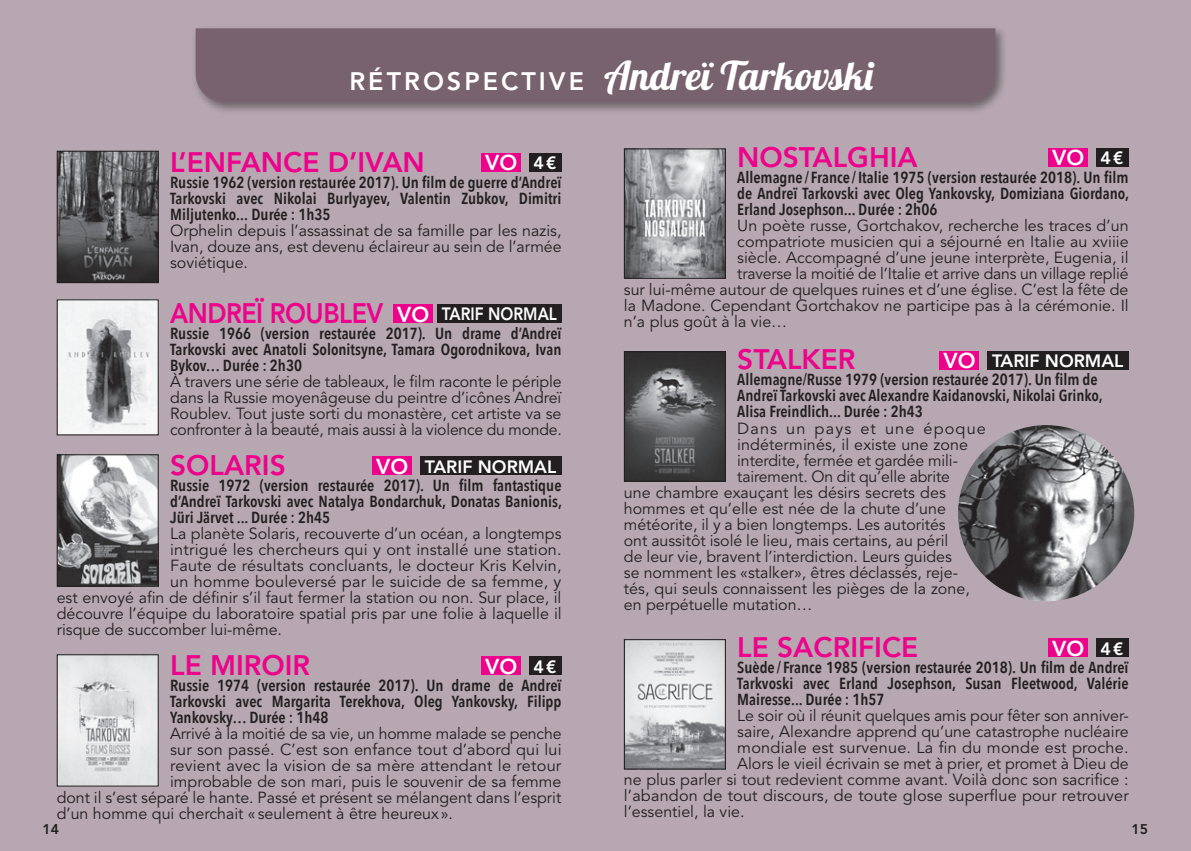
<style>
.page{position:relative;width:1191px;height:851px;background:#fff}
.page>*{position:absolute;margin:0;border:0;box-sizing:border-box;transform-origin:0 0}
.SYNOP{font:39.6px "Lobster 1.4";color:#fff}
.TITRE{font:800 28px "Avenir LT Std";color:#ed028c}
.TITRE-2{font:800 28px "Avenir LT Std";letter-spacing:-.02em;color:#ed028c;scale:.9 1}
.t1{font:800 21.4px "Avenir LT Std";color:#fff}
.t2{font:800 17.8px "Avenir LT Std";color:#fff}
.t3{font:800 17.8px "Avenir LT Std";color:#fff;scale:.87 1}
.SYNOP-2{font:16px/16px "Avenir LT Std";color:#231f20;text-align:justify}
.GENERIQUE{font:600 16px/16px "Avenir Next Condensed";color:#231f20;text-align:justify}
.TITRE-3{font:600 16px/16px "Avenir Next Condensed";color:#231f20}
.SYNOP-3{font:16px "Avenir LT Std";letter-spacing:.07em;color:#231f20}
.t4{font:800 14px "Avenir LT Std";color:#231f20}
.s1{font-family:"Avenir LT Std";font-weight:800;font-size:25.2px}
</style>
<div class="page">
<div style="left:0;top:0;width:1191px;height:850px;background:#b6a7b0"></div>
<div style="left:191px;top:24px;width:816px;height:90px;background:#231f20;opacity:.5"></div>
<div style="left:196px;top:28px;width:799px;height:74px;background:#78626e"></div>
<div style="left:393px;top:304px;width:40px;height:19px;background:#ed028c"></div>
<div style="left:437px;top:304px;width:124px;height:19px;background:#231f20"></div>
<img style="left:59px;top:301px;width:98px;height:132px">
<div style="left:57px;top:299px;width:102px;height:136px;border:1px solid #231f20"></div>
<div style="left:481px;top:656px;width:40px;height:19px;background:#ed028c"></div>
<div style="left:528px;top:656px;width:33px;height:19px;background:#231f20"></div>
<img style="left:59px;top:656px;width:98px;height:128px">
<div style="left:57px;top:654px;width:102px;height:132px;border:1px solid #231f20"></div>
<div style="left:481px;top:153px;width:40px;height:19px;background:#ed028c"></div>
<div style="left:528px;top:153px;width:33px;height:19px;background:#231f20"></div>
<img style="left:59px;top:153px;width:98px;height:128px">
<div style="left:57px;top:151px;width:102px;height:132px;border:1px solid #231f20"></div>
<div style="left:372px;top:456px;width:40px;height:19px;background:#ed028c"></div>
<div style="left:420px;top:456px;width:141px;height:19px;background:#231f20"></div>
<img style="left:59px;top:456px;width:98px;height:128px">
<div style="left:57px;top:454px;width:102px;height:132px;border:1px solid #231f20"></div>
<div style="left:1048px;top:638px;width:40px;height:19px;background:#ed028c"></div>
<div style="left:1095px;top:638px;width:33px;height:19px;background:#231f20"></div>
<img style="left:626px;top:641px;width:98px;height:126px">
<div style="left:624px;top:639px;width:102px;height:130px;border:1px solid #231f20"></div>
<div style="left:1048px;top:148px;width:40px;height:19px;background:#ed028c"></div>
<div style="left:1095px;top:148px;width:33px;height:18px;background:#231f20"></div>
<img style="left:626px;top:150px;width:98px;height:127px">
<div style="left:624px;top:148px;width:102px;height:131px;border:1px solid #231f20"></div>
<div style="left:939px;top:350px;width:40px;height:19px;background:#ed028c"></div>
<div style="left:986px;top:350px;width:142px;height:19px;background:#231f20"></div>
<img style="left:626px;top:353px;width:98px;height:126px">
<div style="left:624px;top:351px;width:102px;height:130px;border:1px solid #231f20"></div>
<img style="left:958px;top:425px;width:176px;height:176px;border-radius:88px">
<p class="SYNOP" style="left:349px;top:50px;width:525px"><span class="s1">RÉTROSPECTIVE</span> Andreï Tarkovski</p>
<p class="TITRE" style="left:737px;top:140px;width:182px">NOSTALGHIA</p>
<p class="t1" style="left:1052px;top:145px;width:34px">VO</p>
<p class="t2" style="left:1100px;top:147px;width:25px">4€</p>
<p class="GENERIQUE" style="left:737px;top:168px;width:393px">Allemagne / France /Italie 1975 (version restaurée 2018). Un film de Andreï Tarkovski avec Oleg Yankovsky, Domiziana Giordano, Erland Josephson... Durée : 2h06</p>
<p class="SYNOP-2" style="left:737px;top:217px;width:393px">Un poète russe, Gortchakov, recherche les traces d’un</p>
<p class="SYNOP-2" style="left:737px;top:233px;width:393px">compatriote musicien qui a séjourné en Italie au xviiie</p>
<p class="SYNOP-2" style="left:737px;top:249px;width:393px">siècle. Accompagné d’une jeune interprète, Eugenia, il</p>
<p class="SYNOP-2" style="left:737px;top:265px;width:393px">traverse la moitié de l’Italie et arrive dans un village replié</p>
<p class="SYNOP-2" style="left:624px;top:281px;width:506px">sur lui-même autour de quelques ruines et d’une église. C’est la fête de</p>
<p class="SYNOP-2" style="left:624px;top:297px;width:506px">la Madone. Cependant Gortchakov ne participe pas à la cérémonie. Il</p>
<p class="SYNOP-2" style="left:624px;top:313px;width:165px">n’a plus goût à la vie…</p>
<p class="TITRE" style="left:737px;top:343px;width:120px">STALKER</p>
<p class="t1" style="left:943px;top:348px;width:34px">VO</p>
<p class="t2" style="left:992px;top:350px;width:133px">TARIF NORMAL</p>
<p class="TITRE-3" style="left:737px;top:371px;width:367px">Allemagne/Russe 1979 (version restaurée 2017). Un film de<br>Andreï Tarkovski avec Alexandre Kaidanovski, Nikolai Grinko,<br>Alisa Freindlich... Durée : 2h43</p>
<p class="SYNOP-3" style="left:737px;top:418px;width:250px">Dans un pays et une époque</p>
<p class="SYNOP-2" style="left:737px;top:436px;width:232px">indéterminés, il existe une zone</p>
<p class="SYNOP-2" style="left:737px;top:452px;width:222px">interdite, fermée et gardée mili-</p>
<p class="SYNOP-2" style="left:737px;top:468px;width:214px">tairement. On dit qu’elle abrite</p>
<p class="SYNOP-2" style="left:624px;top:484px;width:323px">une chambre exauçant les désirs secrets des</p>
<p class="SYNOP-2" style="left:624px;top:500px;width:323px">hommes et qu’elle est née de la chute d’une</p>
<p class="SYNOP-2" style="left:624px;top:516px;width:323px">météorite, il y a bien longtemps. Les autorités</p>
<p class="SYNOP-2" style="left:624px;top:532px;width:326px">ont aussitôt isolé le lieu, mais certains, au péril</p>
<p class="SYNOP-2" style="left:624px;top:548px;width:330px">de leur vie, bravent l’interdiction. Leurs guides</p>
<p class="SYNOP-2" style="left:624px;top:564px;width:336px">se nomment les «stalker», êtres déclassés, reje-</p>
<p class="SYNOP-2" style="left:624px;top:580px;width:347px">tés, qui seuls connaissent les pièges de la zone,</p>
<p class="SYNOP-2" style="left:624px;top:596px;width:190px">en perpétuelle mutation…</p>
<p class="TITRE" style="left:170px;top:145px;width:256px">L’ENFANCE D’IVAN</p>
<p class="t1" style="left:485px;top:150px;width:34px">VO</p>
<p class="t2" style="left:533px;top:152px;width:25px">4€</p>
<p class="GENERIQUE" style="left:170px;top:174px;width:393px">Russie 1962 (version restaurée 2017). Un film de guerre d’Andreï Tarkovski avec Nikolai Burlyayev, Valentin Zubkov, Dimitri Miljutenko... Durée : 1h35</p>
<p class="SYNOP-2" style="left:170px;top:223px;width:393px">Orphelin depuis l’assassinat de sa famille par les nazis, Ivan, douze ans, est devenu éclaireur au sein de l’armée soviétique.</p>
<p class="TITRE-2" style="left:170px;top:297px;width:238px">ANDREÏ ROUBLEV</p>
<p class="t1" style="left:397px;top:302px;width:34px">VO</p>
<p class="t3" style="left:442px;top:304px;width:134px">TARIF NORMAL</p>
<p class="GENERIQUE" style="left:170px;top:325px;width:393px">Russie 1966 (version restaurée 2017). Un drame d’Andreï Tarkovski avec Anatoli Solonitsyne, Tamara Ogorodnikova, Ivan Bykov… Durée : 2h30</p>
<p class="SYNOP-2" style="left:170px;top:374px;width:393px">À travers une série de tableaux, le film raconte le périple dans la Russie moyenâgeuse du peintre d’icônes Andreï Roublev. Tout juste sorti du monastère, cet artiste va se confronter à la beauté, mais aussi à la violence du monde.</p>
<p class="TITRE" style="left:170px;top:449px;width:117px">SOLARIS</p>
<p class="t1" style="left:376px;top:454px;width:34px">VO</p>
<p class="t2" style="left:425px;top:456px;width:133px">TARIF NORMAL</p>
<p class="GENERIQUE" style="left:170px;top:477px;width:393px">Russie 1972 (version restaurée 2017). Un film fantastique d’Andreï Tarkovski avec Natalya Bondarchuk, Donatas Banionis, Jüri Järvet ... Durée : 2h45</p>
<p class="SYNOP-2" style="left:170px;top:526px;width:393px">La planète Solaris, recouverte d’un océan, a longtemps</p>
<p class="SYNOP-2" style="left:170px;top:542px;width:393px">intrigué les chercheurs qui y ont installé une station.</p>
<p class="SYNOP-2" style="left:170px;top:558px;width:393px">Faute de résultats concluants, le docteur Kris Kelvin,</p>
<p class="SYNOP-2" style="left:170px;top:574px;width:393px">un homme bouleversé par le suicide de sa femme, y</p>
<p class="SYNOP-2" style="left:57px;top:590px;width:506px">est envoyé afin de définir s’il faut fermer la station ou non. Sur place, il</p>
<p class="SYNOP-2" style="left:57px;top:606px;width:506px">découvre l’équipe du laboratoire spatial pris par une folie à laquelle il</p>
<p class="SYNOP-2" style="left:57px;top:622px;width:227px">risque de succomber lui-même.</p>
<p class="TITRE" style="left:737px;top:631px;width:182px">LE SACRIFICE</p>
<p class="t1" style="left:1052px;top:635px;width:34px">VO</p>
<p class="t2" style="left:1100px;top:637px;width:25px">4€</p>
<p class="GENERIQUE" style="left:737px;top:659px;width:393px">Suède / France 1985 (version restaurée 2018). Un film de Andreï Tarkvoski avec Erland Josephson, Susan Fleetwood, Valérie Mairesse... Durée : 1h57</p>
<p class="SYNOP-2" style="left:737px;top:708px;width:393px">Le soir où il réunit quelques amis pour fêter son anniver-</p>
<p class="SYNOP-2" style="left:737px;top:724px;width:393px">saire, Alexandre apprend qu’une catastrophe nucléaire</p>
<p class="SYNOP-2" style="left:737px;top:740px;width:393px">mondiale est survenue. La fin du monde est proche.</p>
<p class="SYNOP-2" style="left:737px;top:756px;width:393px">Alors le vieil écrivain se met à prier, et promet à Dieu de</p>
<p class="SYNOP-2" style="left:624px;top:772px;width:506px">ne plus parler si tout redevient comme avant. Voilà donc son sacrifice :</p>
<p class="SYNOP-2" style="left:624px;top:788px;width:506px">l’abandon de tout discours, de toute glose superflue pour retrouver</p>
<p class="SYNOP-2" style="left:624px;top:804px;width:122px">l’essentiel, la vie.</p>
<p class="TITRE" style="left:170px;top:649px;width:142px">LE MIROIR</p>
<p class="t1" style="left:485px;top:653px;width:34px">VO</p>
<p class="t2" style="left:533px;top:655px;width:25px">4€</p>
<p class="GENERIQUE" style="left:170px;top:677px;width:393px">Russie 1974 (version restaurée 2017). Un drame de Andreï Tarkovski avec Margarita Terekhova, Oleg Yankovsky, Filipp Yankovsky… Durée : 1h48</p>
<p class="SYNOP-2" style="left:170px;top:726px;width:393px">Arrivé à la moitié de sa vie, un homme malade se penche</p>
<p class="SYNOP-2" style="left:170px;top:742px;width:393px">sur son passé. C’est son enfance tout d’abord qui lui</p>
<p class="SYNOP-2" style="left:170px;top:758px;width:393px">revient avec la vision de sa mère attendant le retour</p>
<p class="SYNOP-2" style="left:170px;top:774px;width:393px">improbable de son mari, puis le souvenir de sa femme</p>
<p class="SYNOP-2" style="left:57px;top:790px;width:506px">dont il s’est séparé le hante. Passé et présent se mélangent dans l’esprit</p>
<p class="SYNOP-2" style="left:57px;top:806px;width:398px">d’un homme qui cherchait « seulement à être heureux ».</p>
<p class="t4" style="left:43px;top:820px;width:18px">14</p>
<p class="t4" style="left:1131px;top:820px;width:18px">15</p>
</div>
